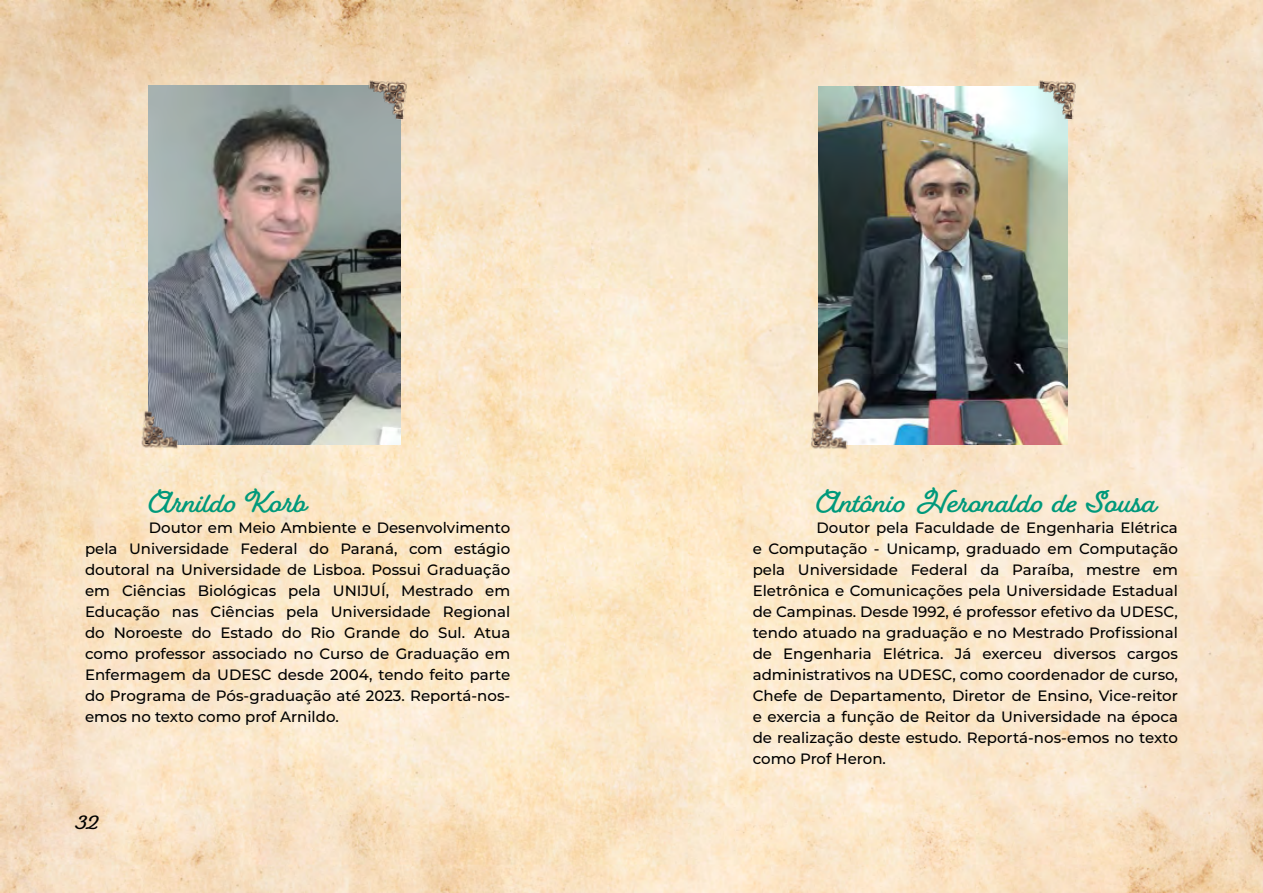
<style>
.page{position:relative;width:1263px;height:893px;background:#fff}
.page>*{position:absolute;margin:0;border:0;box-sizing:border-box;transform-origin:0 0}
.t1{font:700 27px "Fairwater Script";letter-spacing:-.035em;color:#00997b}
.t2{font:700 19.5px "Fairwater Script";color:#000}
.t3{font:500 15px/21px "Montserrat";color:#000;text-align:justify}
</style>
<div class="page">
<img style="left:1px;top:0;width:1261px;height:892px">
<img style="left:149px;top:85px;width:251px;height:359px">
<img style="left:818px;top:86px;width:249px;height:358px">
<img style="left:366px;top:78px;width:43px;height:47px">
<img style="left:140px;top:410px;width:43px;height:41px">
<img style="left:1036px;top:78px;width:42px;height:47px">
<img style="left:809px;top:411px;width:43px;height:41px">
<h1 class="t1" style="left:149px;top:487px;width:159px">Arnildo Korb</h1>
<p class="t3" style="left:85px;top:516px;width:427px;text-indent:64px">Doutor em Meio Ambiente e Desenvolvimento pela Universidade Federal do Paraná, com estágio doutoral na Universidade de Lisboa. Possui Graduação em Ciências Biológicas pela UNIJUÍ, Mestrado em Educação nas Ciências pela Universidade Regional do Noroeste do Estado do Rio Grande do Sul. Atua como professor associado no Curso de Graduação em Enfermagem da UDESC desde 2004, tendo feito parte do Programa de Pós-graduação até 2023. Reportá-nos&shy;emos no texto como prof Arnildo.</p>
<h2 class="t2" style="left:77px;top:811px;width:24px">32</h2>
<h1 class="t1" style="left:816px;top:487px;width:342px">Antônio Heronaldo de Sousa</h1>
<p class="t3" style="left:753px;top:516px;width:427px;text-indent:64px">Doutor pela Faculdade de Engenharia Elétrica e Computação - Unicamp, graduado em Computação pela Universidade Federal da Paraíba, mestre em Eletrônica e Comunicações pela Universidade Estadual de Campinas. Desde 1992, é professor efetivo da UDESC, tendo atuado na graduação e no Mestrado Profissional de Engenharia Elétrica. Já exerceu diversos cargos administrativos na UDESC, como coordenador de curso, Chefe de Departamento, Diretor de Ensino, Vice-reitor e exercia a função de Reitor da Universidade na época de realização deste estudo. Reportá-nos-emos no texto como Prof Heron.</p>
</div>
